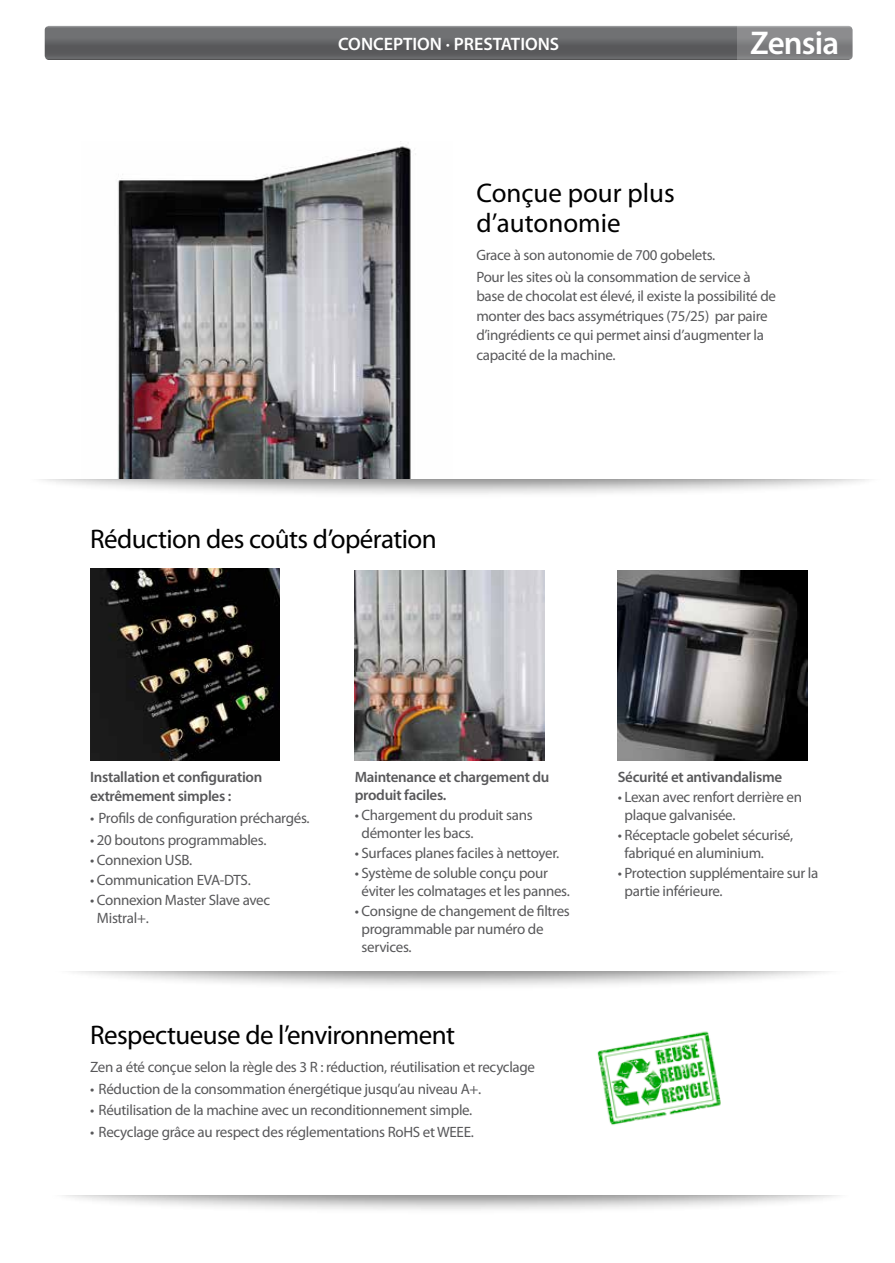
<style>
.page{position:relative;width:895px;height:1263px;background:#fff}
.page>*{position:absolute;margin:0;border:0;box-sizing:border-box;transform-origin:0 0}
.t1{font:600 33px "Myriad Pro";letter-spacing:-.025em;color:#fff}
.t2{font:27px "Myriad Pro";letter-spacing:-.02em;color:#000}
.t3{font:27px/30px "Myriad Pro";color:#000}
.t4{font:600 18px "Myriad Pro";color:#fff}
.t5{font:15px/18px "Myriad Pro";letter-spacing:-.02em;color:#58585a}
.t6{font:600 15px/19.5px "Myriad Pro";letter-spacing:-.02em;color:#58585a}
</style>
<div class="page">
<svg style="left:45px;top:26px;width:692px;height:34px;background:#666668"></svg>
<div style="left:737px;top:26px;width:115px;height:34px;background:linear-gradient(to right,#838385,#838385)"></div>
<img style="left:90px;top:568px;width:190px;height:192px">
<div style="left:45px;top:1153px;width:810px;height:62px;background:#000;opacity:.5"></div>
<div style="left:35px;top:1154px;width:835px;height:40px;background:#fff"></div>
<div style="left:45px;top:923px;width:811px;height:68px;background:#000;opacity:.5"></div>
<div style="left:35px;top:922px;width:835px;height:49px;background:#fff"></div>
<div style="left:22px;top:438px;width:864px;height:61px;background:#000;opacity:.5"></div>
<div style="left:10px;top:438px;width:885px;height:41px;background:#fff"></div>
<img style="left:618px;top:570px;width:189px;height:190px">
<img style="left:355px;top:570px;width:189px;height:190px">
<img style="left:118px;top:141px;width:298px;height:338px">
<img style="left:597px;top:1031px;width:124px;height:94px">
<p class="t4" style="left:338px;top:33px;width:223px">CONCEPTION · PRESTATIONS</p>
<h1 class="t1" style="left:750px;top:22px;width:91px">Zensia</h1>
<h2 class="t3" style="left:476px;top:178px;width:200px">Conçue pour plus d’autonomie</h2>
<p class="t5" style="left:476px;top:244px;width:276px;line-height:21.6px">Grace à son autonomie de 700 gobelets.<br>Pour les sites où la consommation de service à</p>
<p class="t5" style="left:476px;top:286px;width:301px;line-height:19.5px">base de chocolat est élevé, il existe la possibilité de monter des bacs assymétriques (75/25) par paire d’ingrédients ce qui permet ainsi d’augmenter la capacité de la machine.</p>
<h2 class="t2" style="left:90px;top:522px;width:348px">Réduction des coûts d’opération</h2>
<p class="t6" style="left:90px;top:767px;width:174px">Installation et configuration extrêmement simples :</p>
<p class="t5" style="left:90px;top:809px;width:221px">• Profils de configuration préchargés.</p>
<p class="t5" style="left:90px;top:830px;width:178px">• 20 boutons programmables.</p>
<p class="t5" style="left:90px;top:850px;width:104px">• Connexion USB.</p>
<p class="t5" style="left:90px;top:870px;width:162px">• Communication EVA-DTS.</p>
<p class="t5" style="left:97px;top:891px;width:175px;text-indent:-7px">• Connexion Master Slave avec<br>Mistral+.</p>
<p class="t6" style="left:355px;top:767px;width:196px;line-height:18px">Maintenance et chargement du produit faciles.</p>
<p class="t5" style="left:361px;top:806px;width:173px;text-indent:-7px">• Chargement du produit sans démonter les bacs.</p>
<p class="t5" style="left:355px;top:844px;width:206px">• Surfaces planes faciles à nettoyer.</p>
<p class="t5" style="left:361px;top:864px;width:210px;text-indent:-7px">• Système de soluble conçu pour éviter les colmatages et les pannes.</p>
<p class="t5" style="left:361px;top:902px;width:210px;text-indent:-7px">• Consigne de changement de filtres programmable par numéro de services.</p>
<h2 class="t2" style="left:90px;top:1018px;width:366px">Respectueuse de l’environnement</h2>
<p class="t5" style="left:90px;top:1058px;width:447px">Zen a été conçue selon la règle des 3 R : réduction, réutilisation et recyclage</p>
<p class="t5" style="left:90px;top:1079px;width:393px">• Réduction de la consommation énergétique jusqu’au niveau A+.</p>
<p class="t5" style="left:90px;top:1101px;width:384px">• Réutilisation de la machine avec un reconditionnement simple.</p>
<p class="t5" style="left:90px;top:1123px;width:385px">• Recyclage grâce au respect des réglementations RoHS et WEEE.</p>
<p class="t6" style="left:618px;top:767px;width:166px">Sécurité et antivandalisme</p>
<p class="t5" style="left:624px;top:788px;width:179px;text-indent:-7px">• Lexan avec renfort derrière en plaque galvanisée.</p>
<p class="t5" style="left:624px;top:826px;width:170px;text-indent:-7px">• Réceptacle gobelet sécurisé, fabriqué en aluminium.</p>
<p class="t5" style="left:624px;top:864px;width:195px;text-indent:-7px">• Protection supplémentaire sur la partie inférieure.</p>
</div>
